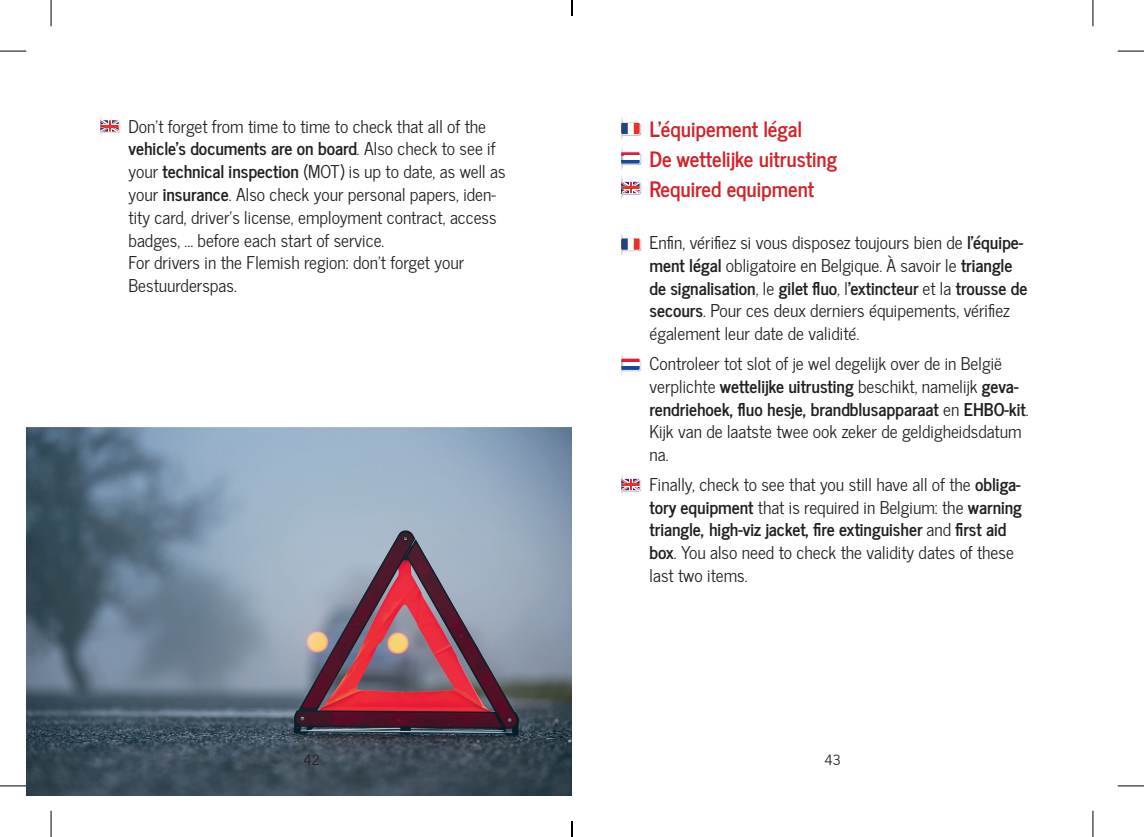
<style>
.page{position:relative;width:1144px;height:837px;background:#fff}
.page>*{position:absolute;margin:0;border:0;box-sizing:border-box;transform-origin:0 0}
.t1{font:700 21px/29.8px "News Cycle";color:#d1232a}
.t2{font:17.5px/22.8px "News Cycle";color:#231f20}
.t3{font:14px "News Cycle";color:#231f20}
.s1{font-weight:700}
</style>
<div class="page">
<img style="left:26px;top:427px;width:546px;height:368px">
<svg style="left:101px;top:117px;width:19px;height:18px"></svg>
<svg style="left:622px;top:119px;width:19px;height:79px"></svg>
<svg style="left:622px;top:355px;width:19px;height:19px"></svg>
<svg style="left:622px;top:234px;width:19px;height:20px"></svg>
<svg style="left:622px;top:476px;width:19px;height:18px"></svg>
<svg style="left:0;top:51px;width:26px;height:1px"></svg>
<svg style="left:1118px;top:51px;width:26px;height:1px"></svg>
<svg style="left:0;top:785px;width:26px;height:1px"></svg>
<svg style="left:1118px;top:785px;width:26px;height:1px"></svg>
<svg style="left:51px;top:0;width:1px;height:26px"></svg>
<svg style="left:51px;top:810px;width:1px;height:26px"></svg>
<svg style="left:1092px;top:0;width:1px;height:26px"></svg>
<svg style="left:1092px;top:810px;width:1px;height:26px"></svg>
<svg style="left:571px;top:0;width:2px;height:16px"></svg>
<svg style="left:571px;top:821px;width:2px;height:15px"></svg>
<p class="t2" style="left:129px;top:114px;width:379px">Don’t forget from time to time to check that all of the <span class="s1">vehicle’s documents are on board</span>. Also check to see if your <span class="s1">technical inspection</span> (MOT) is up to date, as well as your <span class="s1">insurance</span>. Also check your personal papers, iden&shy;tity card, driver’s license, employment contract, access badges, ... before each start of service.<br>For drivers in the Flemish region: don’t forget your Bestuurderspas.</p>
<p class="t1" style="left:649px;top:112px;width:189px">L’équipement légal<br>De wettelijke uitrusting<br>Required equipment</p>
<p class="t2" style="left:649px;top:230px;width:379px">Enfin, vérifiez si vous disposez toujours bien de <span class="s1">l’équipe&shy;ment légal</span> obligatoire en Belgique. À savoir le <span class="s1">triangle de signalisation</span>, le <span class="s1">gilet fluo</span>, l<span class="s1">’extincteur</span> et la <span class="s1">trousse de secours</span>. Pour ces deux derniers équipements, vérifiez également leur date de validité.</p>
<p class="t2" style="left:649px;top:351px;width:381px">Controleer tot slot of je wel degelijk over de in België verplichte <span class="s1">wettelijke uitrusting</span> beschikt, namelijk <span class="s1">geva&shy;rendriehoek, fluo hesje, brandblusapparaat</span> en <span class="s1">EHBO-kit</span>.<br>Kijk van de laatste twee ook zeker de geldigheidsdatum na.</p>
<p class="t2" style="left:649px;top:472px;width:374px">Finally, check to see that you still have all of the <span class="s1">obliga&shy;tory equipment</span> that is required in Belgium: the <span class="s1">warning triangle, high-viz jacket, fire extinguisher</span> and <span class="s1">first aid box</span>. You also need to check the validity dates of these last two items.</p>
<p class="t3" style="left:303px;top:747px;width:18px">42</p>
<p class="t3" style="left:824px;top:747px;width:18px">43</p>
</div>
